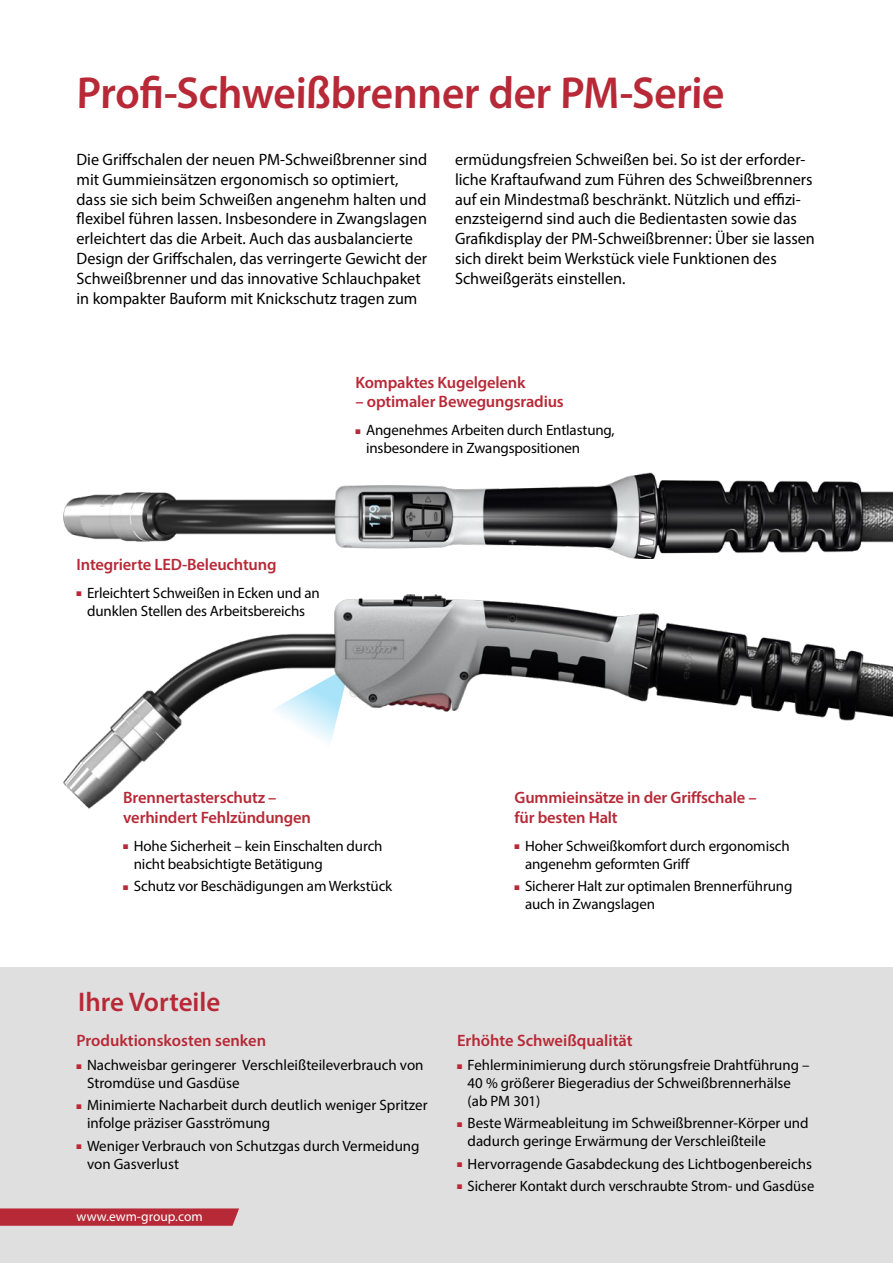
<style>
.page{position:relative;width:893px;height:1263px;background:#fff}
.page>*{position:absolute;margin:0;border:0;box-sizing:border-box;transform-origin:0 0}
.t1{font:600 45px "Myriad Pro";color:#b82937}
.t2{font:600 27px "Myriad Pro";color:#b82937}
.t3{font:16.5px/19.8px "Myriad Pro";color:#000}
.t4{font:600 16.5px/19.8px "Myriad Pro";letter-spacing:-.01em;color:#b82937}
.t5{font:15px/18px "Myriad Pro";color:#000}
.t6{font:13.5px "Myriad Pro";color:#fff}
.s1{color:#b82937}
</style>
<div class="page">
<div style="left:0;top:967px;width:893px;height:296px;background:#e0dfdf"></div>
<img style="left:63px;top:472px;width:830px;height:87px">
<img style="left:63px;top:594px;width:830px;height:215px">
<svg style="left:0;top:1208px;width:239px;height:18px;background:#b9323f"></svg>
<h1 class="t1" style="left:77px;top:64px;width:650px">Profi-Schweißbrenner der PM-Serie</h1>
<p class="t3" style="left:77px;top:149px;width:352px">Die Griffschalen der neuen PM-Schweißbrenner sind mit Gummieinsätzen ergonomisch so optimiert, dass sie sich beim Schweißen angenehm halten und flexibel führen lassen. Insbesondere in Zwangslagen erleichtert das die Arbeit. Auch das ausbalancierte Design der Griffschalen, das verringerte Gewicht der Schweißbrenner und das innovative Schlauchpaket in kompakter Bauform mit Knickschutz tragen zum</p>
<p class="t3" style="left:455px;top:149px;width:361px">ermüdungsfreien Schweißen bei. So ist der erforder&shy;liche Kraftaufwand zum Führen des Schweißbrenners auf ein Mindestmaß beschränkt. Nützlich und effizi&shy;enzsteigernd sind auch die Bedientasten sowie das Grafikdisplay der PM-Schweißbrenner: Über sie lassen sich direkt beim Werkstück viele Funktionen des Schweißgeräts einstellen.</p>
<p class="t4" style="left:356px;top:372px;width:171px">Kompaktes Kugelgelenk</p>
<p class="t4" style="left:356px;top:391px;width:210px">– optimaler Bewegungsradius</p>
<p class="t5" style="left:366px;top:421px;width:250px;text-indent:-11px"><span class="s1">■</span> Angenehmes Arbeiten durch Entlastung, insbesondere in Zwangspositionen</p>
<p class="t4" style="left:77px;top:554px;width:201px">Integrierte LED-Beleuchtung</p>
<p class="t5" style="left:77px;top:584px;width:245px;text-align:center"><span class="s1">■</span> Erleichtert Schweißen in Ecken und an dunklen Stellen des Arbeitsbereichs</p>
<p class="t4" style="left:123px;top:787px;width:189px">Brennertasterschutz – verhindert Fehlzündungen</p>
<p class="t5" style="left:134px;top:836px;width:250px;text-indent:-10px"><span class="s1">■</span> Hohe Sicherheit – kein Einschalten durch nicht beabsichtigte Betätigung</p>
<p class="t5" style="left:123px;top:877px;width:270px"><span class="s1">■</span> Schutz vor Beschädigungen am Werkstück</p>
<p class="t4" style="left:514px;top:787px;width:244px">Gummieinsätze in der Griffschale – für besten Halt</p>
<p class="t5" style="left:525px;top:836px;width:266px;text-indent:-10px"><span class="s1">■</span> Hoher Schweißkomfort durch ergonomisch angenehm geformten Griff</p>
<p class="t5" style="left:525px;top:877px;width:269px;text-indent:-10px"><span class="s1">■</span> Sicherer Halt zur optimalen Brennerführung auch in Zwangslagen</p>
<h2 class="t2" style="left:78px;top:985px;width:144px">Ihre Vorteile</h2>
<p class="t4" style="left:77px;top:1030px;width:191px">Produktionskosten senken</p>
<p class="t5" style="left:87px;top:1056px;width:338px;text-indent:-10px"><span class="s1">■</span> Nachweisbar geringerer Verschleißteileverbrauch von<br>Stromdüse und Gasdüse</p>
<p class="t5" style="left:87px;top:1096px;width:342px;text-indent:-10px"><span class="s1">■</span> Minimierte Nacharbeit durch deutlich weniger Spritzer infolge präziser Gasströmung</p>
<p class="t5" style="left:87px;top:1136px;width:334px;text-indent:-10px"><span class="s1">■</span> Weniger Verbrauch von Schutzgas durch Vermeidung von Gasverlust</p>
<p class="t6" style="left:77px;top:1208px;width:128px">www.ewm-group.com</p>
<p class="t4" style="left:457px;top:1030px;width:177px">Erhöhte Schweißqualität</p>
<p class="t5" style="left:468px;top:1056px;width:343px;text-indent:-10px"><span class="s1">■</span> Fehlerminimierung durch störungsfreie Drahtführung –<br>40 % größerer Biegeradius der Schweißbrennerhälse (ab PM 301)</p>
<p class="t5" style="left:468px;top:1114px;width:343px;text-indent:-10px"><span class="s1">■</span> Beste Wärmeableitung im Schweißbrenner-Körper und dadurch geringe Erwärmung der Verschleißteile</p>
<p class="t5" style="left:457px;top:1154px;width:356px"><span class="s1">■</span> Hervorragende Gasabdeckung des Lichtbogenbereichs</p>
<p class="t5" style="left:457px;top:1176px;width:359px"><span class="s1">■</span> Sicherer Kontakt durch verschraubte Strom- und Gasdüse</p>
</div>
